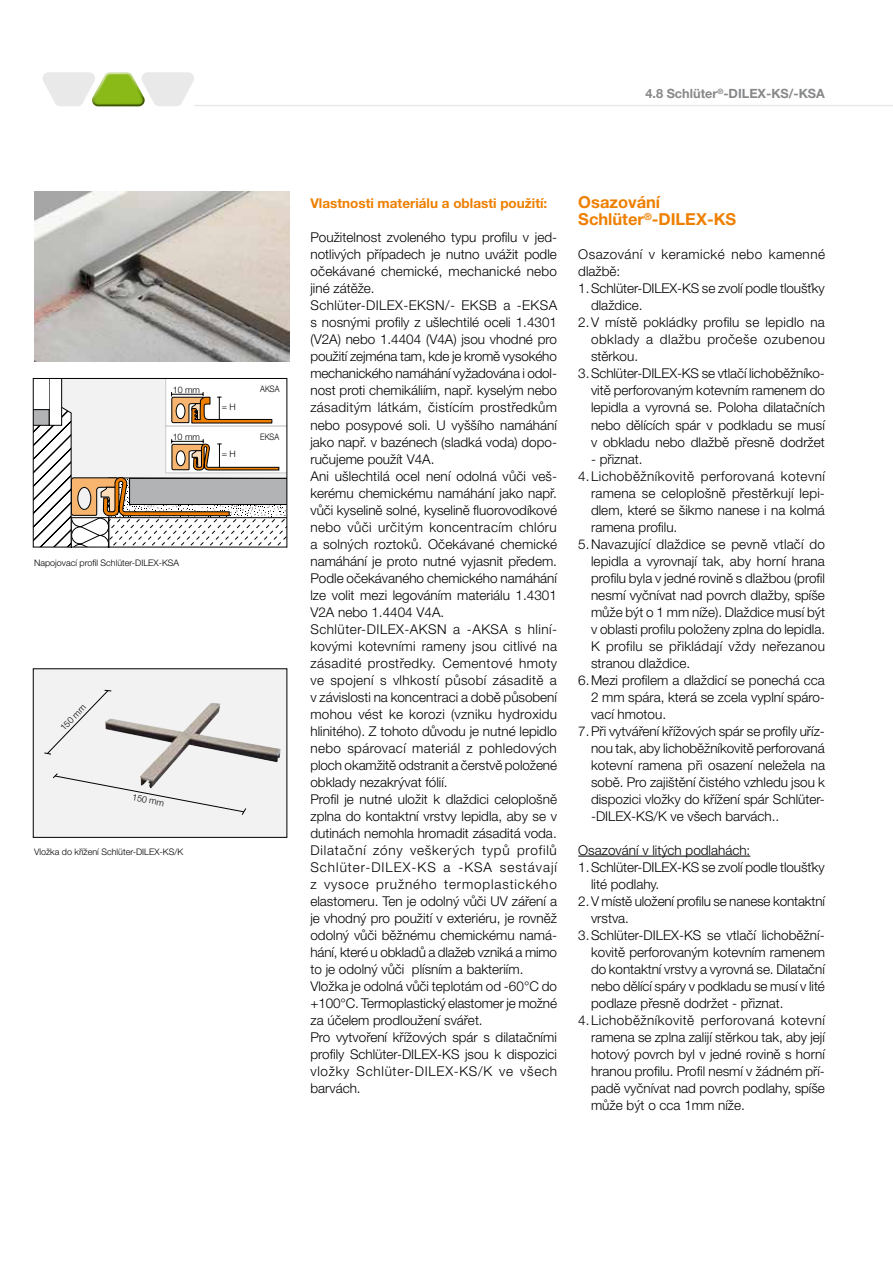
<style>
.page{position:relative;width:893px;height:1263px;background:#fff}
.page>*{position:absolute;margin:0;border:0;box-sizing:border-box;transform-origin:0 0}
.Überschrift{font:700 16.5px/17px "Helvetica Neue LT Pro";color:#ee7f00}
.Fließtext{font:300 13.5px/17px "Helvetica Neue LT Pro";color:#000;text-align:justify}
.Fließtext-2{font:300 13.5px/17px "Helvetica Neue LT Pro";letter-spacing:.035em;color:#000}
.Unter-Überschrift{font:700 13.5px "Helvetica Neue LT Pro";color:#ee7f00}
.t1{font:700 12.75px "Helvetica Neue LT Pro";color:#87888a}
.Fließtext-3{font:300 9px "Helvetica Neue LT Pro";color:#000}
.Fließtext-4{font:300 9px "Helvetica Neue LT Pro";color:#000;scale:.85 1}
</style>
<div class="page">
<hr style="left:194px;top:105px;width:699px;height:1px;background:#e9e9ea">
<svg style="left:43px;top:72px;width:151px;height:34px"></svg>
<hr style="left:578px;top:856px;width:172px;height:1px;background:#000">
<img style="left:34px;top:191px;width:255px;height:170px">
<svg style="left:35px;top:378px;width:253px;height:169px"></svg>
<div style="left:33px;top:378px;width:254px;height:169px;border:1px solid #000"></div>
<div style="left:33px;top:669px;width:254px;height:168px;background:#f2f2f3"></div>
<img style="left:112px;top:703px;width:169px;height:70px">
<svg style="left:53px;top:773px;width:193px;height:42px"></svg>
<svg style="left:44px;top:690px;width:68px;height:65px"></svg>
<div style="left:33px;top:668px;width:254px;height:170px;border:1px solid #000"></div>
<p class="t1" style="left:645px;top:86px;width:181px">4.8 Schlüter<sup>®</sup>-DILEX-KS/-KSA</p>
<p class="Fließtext-3" style="left:173px;top:384px;width:29px">10 mm</p>
<p class="Fließtext-4" style="left:260px;top:383px;width:24px">AKSA</p>
<p class="Fließtext-3" style="left:173px;top:431px;width:29px">10 mm</p>
<p class="Fließtext-3" style="left:222px;top:401px;width:16px">= H</p>
<p class="Fließtext-3" style="left:222px;top:448px;width:16px">= H</p>
<p class="Fließtext-4" style="left:260px;top:431px;width:24px">EKSA</p>
<p class="Fließtext-3" style="left:34px;top:557px;width:147px">Napojovací profil Schlüter-DILEX-KSA</p>
<p class="Fließtext-3" style="left:58px;top:725px;width:34px;rotate:-46deg">150 mm</p>
<p class="Fließtext-3" style="left:133px;top:791px;width:34px;rotate:11deg">150 mm</p>
<p class="Fließtext-3" style="left:34px;top:846px;width:151px">Vložka do křížení Schlüter-DILEX-KS/K</p>
<p class="Unter-Überschrift" style="left:310px;top:195px;width:238px">Vlastnosti materiálu a oblasti použití:</p>
<p class="Fließtext" style="left:310px;top:229px;width:248px">Použitelnost zvoleného typu profilu v jed&shy;notlivých případech je nutno uvážit podle očekávané chemické, mechanické nebo jiné zátěže.</p>
<p class="Fließtext" style="left:310px;top:297px;width:248px">Schlüter-DILEX-EKSN/- EKSB a -EKSA s nosnými profily z ušlechtilé oceli 1.4301 (V2A) nebo 1.4404 (V4A) jsou vhodné pro použití zejména tam, kde je kromě vysokého mechanického namáhání vyžadována i odol&shy;nost proti chemikáliím, např. kyselým nebo zásaditým látkám, čistícím prostředkům nebo posypové soli. U vyššího namáhání jako např. v bazénech (sladká voda) dopo&shy;ručujeme použít V4A.</p>
<p class="Fließtext" style="left:310px;top:467px;width:248px">Ani ušlechtilá ocel není odolná vůči veš&shy;kerému chemickému namáhání jako např. vůči kyselině solné, kyselině fluorovodíkové nebo vůči určitým koncentracím chlóru a solných roztoků. Očekávané chemické namáhání je proto nutné vyjasnit předem.<br>Podle očekávaného chemického namáhání lze volit mezi legováním materiálu 1.4301<br>V2A nebo 1.4404 V4A.</p>
<p class="Fließtext" style="left:310px;top:620px;width:248px">Schlüter-DILEX-AKSN a -AKSA s hliní&shy;kovými kotevními rameny jsou citlivé na zásadité prostředky. Cementové hmoty ve spojení s vlhkostí působí zásaditě a v závislosti na koncentraci a době působení mohou vést ke korozi (vzniku hydroxidu hlinitého). Z tohoto důvodu je nutné lepidlo nebo spárovací materiál z pohledových ploch okamžitě odstranit a čerstvě položené obklady nezakrývat fólií.</p>
<p class="Fließtext" style="left:310px;top:790px;width:248px">Profil je nutné uložit k dlaždici celoplošně zplna do kontaktní vrstvy lepidla, aby se v dutinách nemohla hromadit zásaditá voda.</p>
<p class="Fließtext" style="left:310px;top:841px;width:248px">Dilatační zóny veškerých typů profilů Schlüter-DILEX-KS a -KSA sestávají z vysoce pružného termoplastického elastomeru. Ten je odolný vůči UV záření a je vhodný pro použití v exteriéru, je rovněž odolný vůči běžnému chemickému namá&shy;hání, které u obkladů a dlažeb vzniká a mimo to je odolný vůči plísním a bakteriím.</p>
<p class="Fließtext" style="left:310px;top:977px;width:248px">Vložka je odolná vůči teplotám od -60°C do +100°C. Termoplastický elastomer je možné za účelem prodloužení svářet.</p>
<p class="Fließtext" style="left:310px;top:1028px;width:248px">Pro vytvoření křížových spár s dilatačními profily Schlüter-DILEX-KS jsou k dispozici vložky Schlüter-DILEX-KS/K ve všech barvách.</p>
<p class="Überschrift" style="left:578px;top:194px;width:160px">Osazování<br>Schlüter<sup>®</sup>-DILEX-KS</p>
<p class="Fließtext-2" style="left:578px;top:246px;width:248px">Osazování v keramické nebo kamenné dlažbě:</p>
<p class="Fließtext" style="left:591px;top:280px;width:235px;text-indent:-13px">1.Schlüter-DILEX-KS se zvolí podle tloušťky dlaždice.</p>
<p class="Fließtext" style="left:591px;top:314px;width:235px;text-indent:-13px">2.V místě pokládky profilu se lepidlo na obklady a dlažbu pročeše ozubenou stěrkou.</p>
<p class="Fließtext" style="left:591px;top:365px;width:235px;text-indent:-13px">3.Schlüter-DILEX-KS se vtlačí lichoběžníko&shy;vitě perforovaným kotevním ramenem do lepidla a vyrovná se. Poloha dilatačních nebo dělících spár v podkladu se musí v obkladu nebo dlažbě přesně dodržet</p>
<p class="Fließtext" style="left:591px;top:450px;width:53px">- přiznat.</p>
<p class="Fließtext" style="left:591px;top:467px;width:235px;text-indent:-13px">4.Lichoběžníkovitě perforovaná kotevní ramena se celoplošně přestěrkují lepi&shy;dlem, které se šikmo nanese i na kolmá ramena profilu.</p>
<p class="Fließtext" style="left:591px;top:535px;width:235px;text-indent:-13px">5.Navazující dlaždice se pevně vtlačí do lepidla a vyrovnají tak, aby horní hrana profilu byla v jedné rovině s dlažbou (profil nesmí vyčnívat nad povrch dlažby, spíše může být o 1 mm níže). Dlaždice musí být v oblasti profilu položeny zplna do lepidla.<br>K profilu se přikládají vždy neřezanou stranou dlaždice.</p>
<p class="Fließtext" style="left:591px;top:671px;width:235px;text-indent:-13px">6.Mezi profilem a dlaždicí se ponechá cca 2 mm spára, která se zcela vyplní spáro&shy;vací hmotou.</p>
<p class="Fließtext" style="left:591px;top:722px;width:235px;text-indent:-13px">7.Při vytváření křížových spár se profily uříz&shy;nou tak, aby lichoběžníkovitě perforovaná kotevní ramena při osazení neležela na sobě. Pro zajištění čistého vzhledu jsou k dispozici vložky do křížení spár Schlüter--DILEX-KS/K ve všech barvách..</p>
<p class="Fließtext" style="left:578px;top:841px;width:174px">Osazování v litých podlahách:</p>
<p class="Fließtext" style="left:591px;top:858px;width:235px;text-indent:-13px">1.Schlüter-DILEX-KS se zvolí podle tloušťky lité podlahy.</p>
<p class="Fließtext" style="left:591px;top:892px;width:235px;text-indent:-13px">2.V místě uložení profilu se nanese kontaktní vrstva.</p>
<p class="Fließtext" style="left:591px;top:926px;width:235px;text-indent:-13px">3.Schlüter-DILEX-KS se vtlačí lichoběžní&shy;kovitě perforovaným kotevním ramenem do kontaktní vrstvy a vyrovná se. Dilatační nebo dělící spáry v podkladu se musí v lité podlaze přesně dodržet - přiznat.</p>
<p class="Fließtext" style="left:591px;top:1011px;width:235px;text-indent:-13px">4.Lichoběžníkovitě perforovaná kotevní ramena se zplna zalijí stěrkou tak, aby její hotový povrch byl v jedné rovině s horní hranou profilu. Profil nesmí v žádném pří&shy;padě vyčnívat nad povrch podlahy, spíše může být o cca 1mm níže.</p>
</div>
